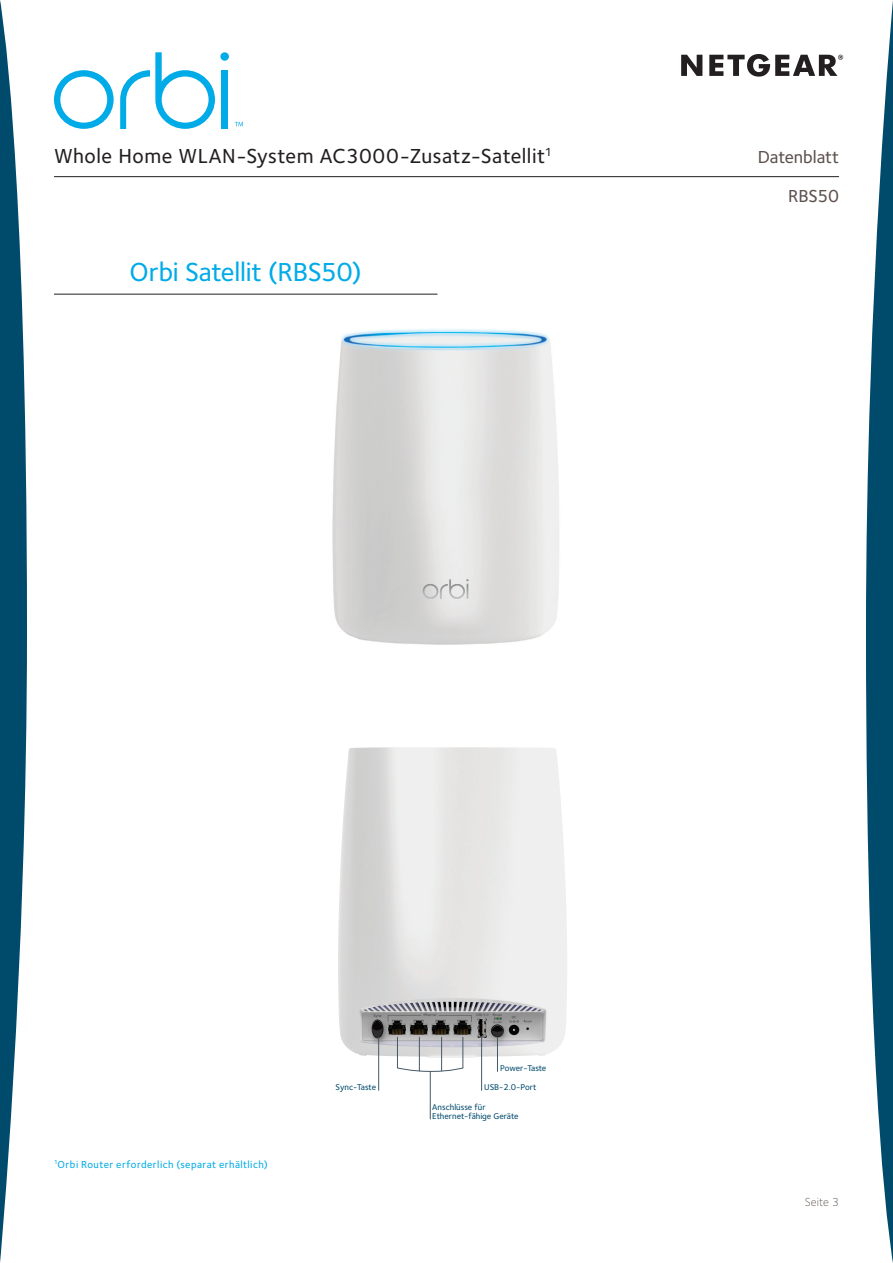
<style>
.page{position:relative;width:893px;height:1263px;background:#fff}
.page>*{position:absolute;margin:0;border:0;box-sizing:border-box;transform-origin:0 0}
.t1{font:500 27px "Foundry Sterling";letter-spacing:-.01em;color:#00abe7}
.t2{font:500 21px "Foundry Sterling";letter-spacing:.025em;color:#231f20}
.t3{font:500 18px "Foundry Sterling";letter-spacing:-.005em;color:#5d514e}
.t4{font:300 12px "Foundry Sterling";letter-spacing:.01em;color:#5d514e}
.t5{font:500 10.5px "Foundry Sterling";letter-spacing:.04em;color:#00abe7}
.t6{font:500 8.7px/9.6px "Foundry Sterling";color:#004b6c}
</style>
<div class="page">
<hr style="left:54px;top:176px;width:785px;height:1px;background:#231f20">
<svg style="left:0;top:0;width:27px;height:1263px"></svg>
<svg style="left:866px;top:0;width:27px;height:1263px"></svg>
<svg style="left:681px;top:55px;width:21px;height:21px"></svg>
<svg style="left:709px;top:54px;width:134px;height:23px"></svg>
<svg style="left:235px;top:122px;width:8px;height:4px"></svg>
<svg style="left:120px;top:52px;width:95px;height:77px"></svg>
<div style="left:221px;top:70px;width:7px;height:59px;background:#00abe7"></div>
<div style="left:220px;top:52px;width:9px;height:9px;background:#00abe7;border-radius:50%"></div>
<svg style="left:54px;top:70px;width:60px;height:59px"></svg>
<hr style="left:54px;top:294px;width:383px;height:1px;background:#231f20">
<img style="left:332px;top:329px;width:227px;height:316px">
<img style="left:338px;top:747px;width:229px;height:310px">
<hr style="left:378px;top:1037px;width:1px;height:53px;background:#475865">
<hr style="left:481px;top:1037px;width:1px;height:53px;background:#475865">
<hr style="left:497px;top:1037px;width:1px;height:34px;background:#475865">
<hr style="left:397px;top:1037px;width:1px;height:31px;background:#475865">
<hr style="left:430px;top:1071px;width:1px;height:48px;background:#475865">
<hr style="left:463px;top:1037px;width:1px;height:31px;background:#475865">
<hr style="left:419px;top:1037px;width:1px;height:34px;background:#475865">
<hr style="left:441px;top:1037px;width:1px;height:34px;background:#475865">
<svg style="left:397px;top:1067px;width:66px;height:5px"></svg>
<h2 class="t2" style="left:54px;top:143px;width:500px">Whole Home WLAN-System AC3000-Zusatz-Satellit<sup>1</sup></h2>
<h1 class="t1" style="left:130px;top:256px;width:234px">Orbi Satellit (RBS50)</h1>
<h3 class="t3" style="left:758px;top:146px;width:83px">Datenblatt</h3>
<h3 class="t3" style="left:788px;top:185px;width:52px">RBS50</h3>
<p class="t5" style="left:54px;top:1158px;width:215px"><sup>1</sup>Orbi Router erforderlich (separat erhältlich)</p>
<p class="t6" style="left:500px;top:1064px;width:48px">Power-Taste</p>
<p class="t6" style="left:432px;top:1102px;width:88px">Anschlüsse für<br>Ethernet-fähige Geräte</p>
<p class="t6" style="left:336px;top:1083px;width:42px">Sync-Taste</p>
<p class="t6" style="left:484px;top:1083px;width:54px">USB-2.0-Port</p>
<h3 class="t4" style="left:805px;top:1195px;width:36px">Seite 3</h3>
</div>
